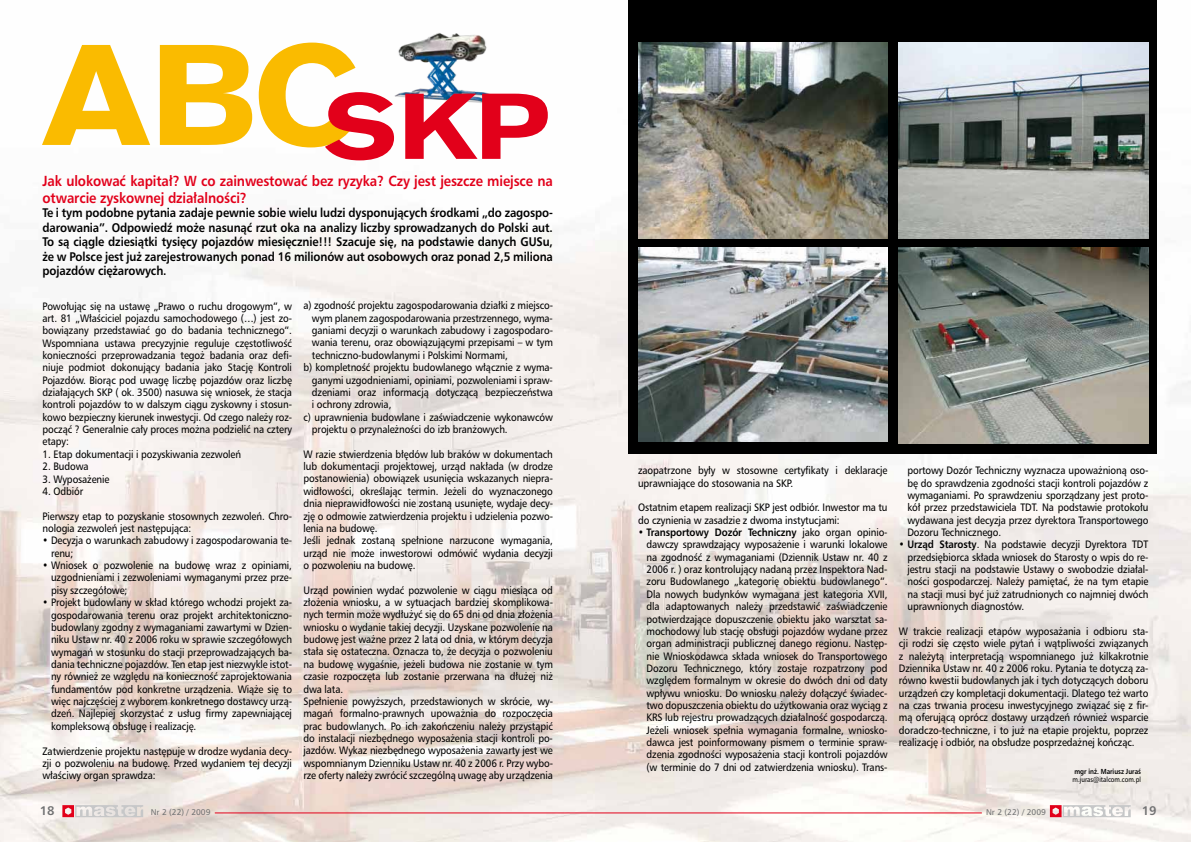
<style>
.page{position:relative;width:1191px;height:842px;background:#fff}
.page>*{position:absolute;margin:0;border:0;box-sizing:border-box;transform-origin:0 0}
.t1{font:81.5px "Gothic 725 Blk PL";color:#e2001a;scale:1.19 1}
.t2{font:700 14px "Humnst 777 PL";letter-spacing:-.01em;color:#e2001a;scale:.9 1}
.t3{font:700 12px/14.4px "Humnst 777 PL";letter-spacing:-.01em;color:#000;text-align:justify;scale:.9 1}
.t4{font:700 12px "Humnst 777 PL";color:#707172}
.t5{font:10.3px/12.4px "Humnst 777 PL";letter-spacing:-.01em;color:#000;text-align:justify;scale:.9 1}
.t6{font:8px "Humnst 777 PL";color:#707172}
.t7{font:7px "Humnst 777 PL";color:#000;scale:.85 1}
.t8{font:700 7px "Humnst 777 PL";color:#000;scale:.85 1}
.s1{font-weight:700}
</style>
<div class="page">
<img style="left:0;top:42px;width:1191px;height:800px">
<svg style="left:62px;top:805px;width:81px;height:12px"></svg>
<hr style="left:215px;top:812px;width:380px;height:1px;background:#e2001a">
<img style="left:388px;top:33px;width:110px;height:72px">
<svg style="left:42px;top:43px;width:314px;height:104px"></svg>
<svg style="left:1050px;top:805px;width:80px;height:12px"></svg>
<hr style="left:595px;top:812px;width:386px;height:1px;background:#e2001a">
<div style="left:628px;top:0;width:529px;height:454px;background:#000"></div>
<img style="left:638px;top:43px;width:249px;height:195px">
<img style="left:638px;top:247px;width:249px;height:194px">
<img style="left:899px;top:43px;width:249px;height:195px">
<img style="left:899px;top:247px;width:249px;height:196px">
<h1 class="t1" style="left:323px;top:70px;width:192px">SKP</h1>
<h2 class="t2" style="left:43px;top:172px;width:568px">Jak ulokować kapitał? W co zainwestować bez ryzyka? Czy jest jeszcze miejsce na</h2>
<h2 class="t2" style="left:43px;top:189px;width:229px">otwarcie zyskownej działalności?</h2>
<p class="t3" style="left:43px;top:205px;width:568px">Te i tym podobne pytania zadaje pewnie sobie wielu ludzi dysponujących środkami „do zagospo&shy;darowania”. Odpowiedź może nasunąć rzut oka na analizy liczby sprowadzanych do Polski aut.<br>To są ciągle dziesiątki tysięcy pojazdów miesięcznie!!! Szacuje się, na podstawie danych GUSu, że w Polsce jest już zarejestrowanych ponad 16 milionów aut osobowych oraz ponad 2,5 miliona pojazdów ciężarowych.</p>
<p class="t5" style="left:43px;top:299px;width:279px">Powołując się na ustawę „Prawo o ruchu drogowym”, w art. 81 „Właściciel pojazdu samochodowego (…) jest zo&shy;bowiązany przedstawiać go do badania technicznego”.<br>Wspomniana ustawa precyzyjnie reguluje częstotliwość konieczności przeprowadzania tegoż badania oraz defi&shy;niuje podmiot dokonujący badania jako Stację Kontroli Pojazdów. Biorąc pod uwagę liczbę pojazdów oraz liczbę działających SKP ( ok. 3500) nasuwa się wniosek, że stacja kontroli pojazdów to w dalszym ciągu zyskowny i stosun&shy;kowo bezpieczny kierunek inwestycji. Od czego należy roz&shy;począć ? Generalnie cały proces można podzielić na cztery etapy:</p>
<p class="t5" style="left:43px;top:448px;width:222px">1. Etap dokumentacji i pozyskiwania zezwoleń</p>
<p class="t5" style="left:43px;top:460px;width:53px">2. Budowa</p>
<p class="t5" style="left:43px;top:472px;width:76px">3. Wyposażenie</p>
<p class="t5" style="left:43px;top:485px;width:47px">4. Odbiór</p>
<p class="t5" style="left:43px;top:509px;width:279px">Pierwszy etap to pozyskanie stosownych zezwoleń. Chro&shy;nologia zezwoleń jest następująca:</p>
<p class="t5" style="left:51px;top:534px;width:269px;text-indent:-9px">• Decyzja o warunkach zabudowy i zagospodarowania te&shy;renu;</p>
<p class="t5" style="left:51px;top:559px;width:269px;text-indent:-9px">• Wniosek o pozwolenie na budowę wraz z opiniami, uzgodnieniami i zezwoleniami wymaganymi przez prze&shy;pisy szczegółowe;</p>
<p class="t5" style="left:51px;top:596px;width:269px;text-indent:-9px">• Projekt budowlany w skład którego wchodzi projekt za&shy;gospodarowania terenu oraz projekt architektoniczno&shy;budowlany zgodny z wymaganiami zawartymi w Dzien&shy;niku Ustaw nr. 40 z 2006 roku w sprawie szczegółowych wymagań w stosunku do stacji przeprowadzających ba&shy;dania techniczne pojazdów. Ten etap jest niezwykle istot&shy;ny również ze względu na konieczność zaprojektowania fundamentów pod konkretne urządzenia. Wiąże się to więc najczęściej z wyborem konkretnego dostawcy urzą&shy;dzeń. Najlepiej skorzystać z usług firmy zapewniającej kompleksową obsługę i realizację.</p>
<p class="t5" style="left:43px;top:744px;width:279px">Zatwierdzenie projektu następuje w drodze wydania decy&shy;zji o pozwoleniu na budowę. Przed wydaniem tej decyzji właściwy organ sprawdza:</p>
<p class="t4" style="left:40px;top:802px;width:16px">18</p>
<p class="t6" style="left:151px;top:807px;width:61px">Nr 2 (22) / 2009</p>
<p class="t5" style="left:303px;top:299px;width:279px">a) zgodność projektu zagospodarowania działki z miejsco-</p>
<p class="t5" style="left:312px;top:312px;width:269px">wym planem zagospodarowania przestrzennego, wyma-</p>
<p class="t5" style="left:312px;top:324px;width:269px">ganiami decyzji o warunkach zabudowy i zagospodaro-</p>
<p class="t5" style="left:312px;top:336px;width:269px">wania terenu, oraz obowiązującymi przepisami – w tym</p>
<p class="t5" style="left:312px;top:349px;width:219px">techniczno-budowlanymi i Polskimi Normami,</p>
<p class="t5" style="left:303px;top:361px;width:279px">b) kompletność projektu budowlanego włącznie z wyma-</p>
<p class="t5" style="left:312px;top:373px;width:269px">ganymi uzgodnieniami, opiniami, pozwoleniami i spraw-</p>
<p class="t5" style="left:312px;top:386px;width:269px">dzeniami oraz informacją dotyczącą bezpieczeństwa</p>
<p class="t5" style="left:312px;top:398px;width:90px">i ochrony zdrowia,</p>
<p class="t5" style="left:303px;top:410px;width:279px">c) uprawnienia budowlane i zaświadczenie wykonawców</p>
<p class="t5" style="left:312px;top:423px;width:219px">projektu o przynależności do izb branżowych.</p>
<p class="t5" style="left:303px;top:447px;width:279px;text-align:left">W razie stwierdzenia błędów lub braków w dokumentach lub dokumentacji projektowej, urząd nakłada (w drodze postanowienia) obowiązek usunięcia wskazanych niepra&shy;widłowości, określając termin. Jeżeli do wyznaczonego dnia nieprawidłowości nie zostaną usunięte, wydaje decy&shy;zję o odmowie zatwierdzenia projektu i udzielenia pozwo&shy;lenia na budowę.<br>Jeśli jednak zostaną spełnione narzucone wymagania, urząd nie może inwestorowi odmówić wydania decyzji o pozwoleniu na budowę.</p>
<p class="t5" style="left:303px;top:583px;width:279px;text-align:left">Urząd powinien wydać pozwolenie w ciągu miesiąca od złożenia wniosku, a w sytuacjach bardziej skomplikowa&shy;nych termin może wydłużyć się do 65 dni od dnia złożenia wniosku o wydanie takiej decyzji. Uzyskane pozwolenie na budowę jest ważne przez 2 lata od dnia, w którym decyzja stała się ostateczna. Oznacza to, że decyzja o pozwoleniu na budowę wygaśnie, jeżeli budowa nie zostanie w tym czasie rozpoczęta lub zostanie przerwana na dłużej niż dwa lata.<br>Spełnienie powyższych, przedstawionych w skrócie, wy&shy;magań formalno-prawnych upoważnia do rozpoczęcia prac budowlanych. Po ich zakończeniu należy przystąpić do instalacji niezbędnego wyposażenia stacji kontroli po&shy;jazdów. Wykaz niezbędnego wyposażenia zawarty jest we wspomnianym Dzienniku Ustaw nr. 40 z 2006 r. Przy wybo&shy;rze oferty należy zwrócić szczególną uwagę aby urządzenia</p>
<p class="t5" style="left:638px;top:464px;width:279px">zaopatrzone były w stosowne certyfikaty i deklaracje uprawniające do stosowania na SKP.</p>
<p class="t5" style="left:638px;top:501px;width:279px">Ostatnim etapem realizacji SKP jest odbiór. Inwestor ma tu do czynienia w zasadzie z dwoma instytucjami:</p>
<p class="t5" style="left:646px;top:526px;width:269px;text-indent:-9px">• <span class="s1">Transportowy Dozór Techniczny</span> jako organ opinio&shy;dawczy sprawdzający wyposażenie i warunki lokalowe na zgodność z wymaganiami (Dziennik Ustaw nr. 40 z 2006 r. ) oraz kontrolujący nadaną przez Inspektora Nad&shy;zoru Budowlanego „kategorię obiektu budowlanego”.<br>Dla nowych budynków wymagana jest kategoria XVII, dla adaptowanych należy przedstawić zaświadczenie potwierdzające dopuszczenie obiektu jako warsztat sa&shy;mochodowy lub stację obsługi pojazdów wydane przez organ administracji publicznej danego regionu. Następ&shy;nie Wnioskodawca składa wniosek do Transportowego Dozoru Technicznego, który zostaje rozpatrzony pod względem formalnym w okresie do dwóch dni od daty wpływu wniosku. Do wniosku należy dołączyć świadec&shy;two dopuszczenia obiektu do użytkowania oraz wyciąg z KRS lub rejestru prowadzących działalność gospodarczą.<br>Jeżeli wniosek spełnia wymagania formalne, wniosko&shy;dawca jest poinformowany pismem o terminie spraw&shy;dzenia zgodności wyposażenia stacji kontroli pojazdów (w terminie do 7 dni od zatwierdzenia wniosku). Trans-</p>
<p class="t5" style="left:907px;top:464px;width:269px">portowy Dozór Techniczny wyznacza upoważnioną oso&shy;bę do sprawdzenia zgodności stacji kontroli pojazdów z wymaganiami. Po sprawdzeniu sporządzany jest proto&shy;kół przez przedstawiciela TDT. Na podstawie protokołu wydawana jest decyzja przez dyrektora Transportowego Dozoru Technicznego.</p>
<p class="t5" style="left:907px;top:538px;width:269px;text-indent:-9px">• <span class="s1">Urząd Starosty</span>. Na podstawie decyzji Dyrektora TDT przedsiębiorca składa wniosek do Starosty o wpis do re&shy;jestru stacji na podstawie Ustawy o swobodzie działal&shy;ności gospodarczej. Należy pamiętać, że na tym etapie na stacji musi być już zatrudnionych co najmniej dwóch uprawnionych diagnostów.</p>
<p class="t5" style="left:899px;top:625px;width:279px">W trakcie realizacji etapów wyposażania i odbioru sta&shy;cji rodzi się często wiele pytań i wątpliwości związanych z należytą interpretacją wspomnianego już kilkakrotnie Dziennika Ustaw nr. 40 z 2006 roku. Pytania te dotyczą za&shy;równo kwestii budowlanych jak i tych dotyczących doboru urządzeń czy kompletacji dokumentacji. Dlatego też warto na czas trwania procesu inwestycyjnego związać się z fir&shy;mą oferującą oprócz dostawy urządzeń również wsparcie doradczo-techniczne, i to już na etapie projektu, poprzez realizację i odbiór, na obsłudze posprzedażnej kończąc.</p>
<p class="t8" style="left:1074px;top:767px;width:80px">mgr inż. Mariusz Juraś</p>
<p class="t7" style="left:1072px;top:775px;width:82px">m.juras@italcom.com.pl</p>
<p class="t6" style="left:986px;top:807px;width:61px">Nr 2 (22) / 2009</p>
<p class="t4" style="left:1141px;top:802px;width:16px">19</p>
</div>
